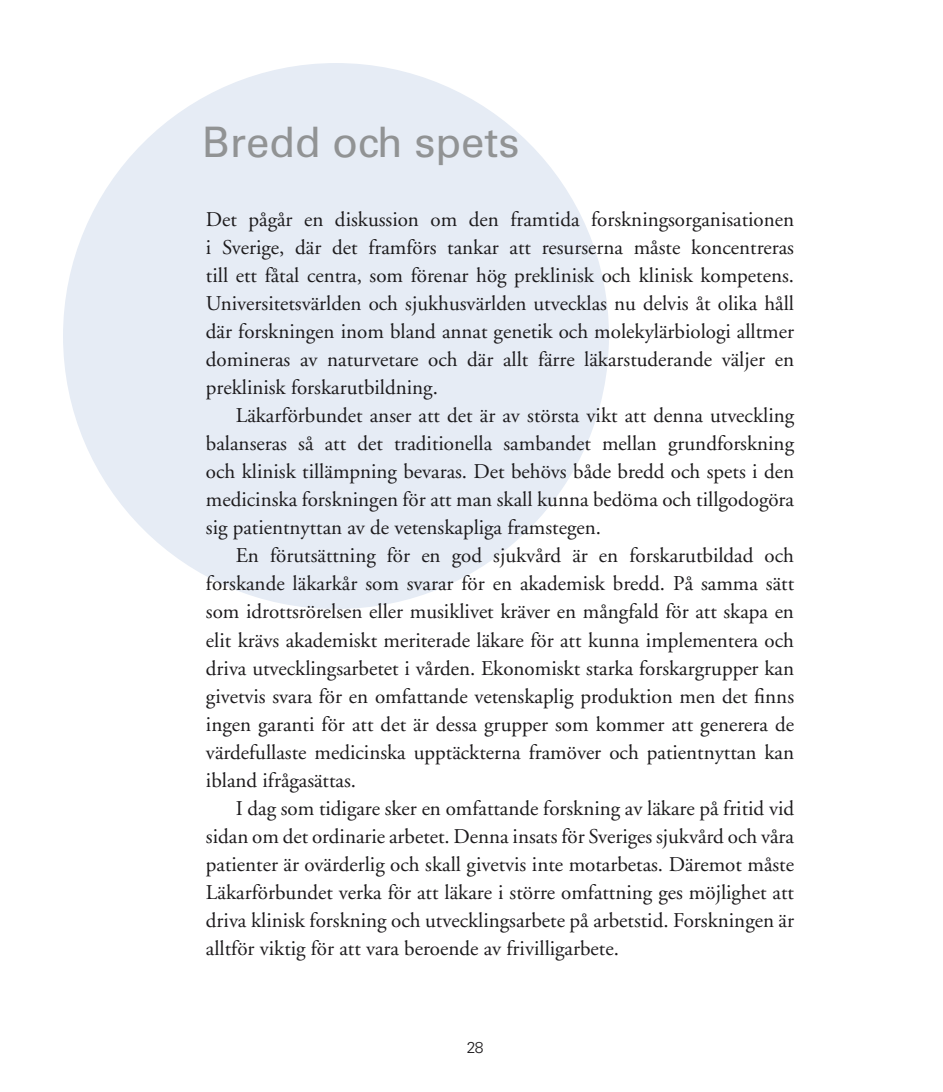
<style>
.page{position:relative;width:943px;height:1092px;background:#fff}
.page>*{position:absolute;margin:0;border:0;box-sizing:border-box;transform-origin:0 0}
.t1{font:42px "Univers LT Std";color:#919394}
.t2{font:21px/28px "Adobe Garamond";color:#1c1a1c;text-align:justify}
.t3{font:300 15.75px "Univers LT Std";color:#1c1a1c}
</style>
<div class="page">
<div style="left:63px;top:63px;width:546px;height:546px;background:#e6ecf5;border-radius:50%"></div>
<h1 class="t1" style="left:202px;top:117px;width:319px">Bredd och spets</h1>
<p class="t2" style="left:206px;top:206px;width:589px">Det pågår en diskussion om den framtida forskningsorganisationen i Sverige, där det framförs tankar att resurserna måste koncentreras till ett fåtal centra, som förenar hög preklinisk och klinisk kompetens.<br>Universitetsvärlden och sjukhusvärlden utvecklas nu delvis åt olika håll där forskningen inom bland annat genetik och molekylärbiologi alltmer domineras av naturvetare och där allt färre läkarstuderande väljer en preklinisk forskarutbildning.</p>
<p class="t2" style="left:206px;top:402px;width:589px;text-indent:30px">Läkarförbundet anser att det är av största vikt att denna utveckling balanseras så att det traditionella sambandet mellan grundforskning och klinisk tillämpning bevaras. Det behövs både bredd och spets i den medicinska forskningen för att man skall kunna bedöma och tillgodogöra sig patientnyttan av de vetenskapliga framstegen.</p>
<p class="t2" style="left:206px;top:542px;width:589px;text-indent:30px">En förutsättning för en god sjukvård är en forskarutbildad och forskande läkarkår som svarar för en akademisk bredd. På samma sätt som idrottsrörelsen eller musiklivet kräver en mångfald för att skapa en elit krävs akademiskt meriterade läkare för att kunna implementera och driva utvecklingsarbetet i vården. Ekonomiskt starka forskargrupper kan givetvis svara för en omfattande vetenskaplig produktion men det finns ingen garanti för att det är dessa grupper som kommer att generera de värdefullaste medicinska upptäckterna framöver och patientnyttan kan ibland ifrågasättas.</p>
<p class="t2" style="left:206px;top:794px;width:589px;text-indent:30px">I dag som tidigare sker en omfattande forskning av läkare på fritid vid sidan om det ordinarie arbetet. Denna insats för Sveriges sjukvård och våra patienter är ovärderlig och skall givetvis inte motarbetas. Däremot måste Läkarförbundet verka för att läkare i större omfattning ges möjlighet att driva klinisk forskning och utvecklingsarbete på arbetstid. Forskningen är alltför viktig för att vara beroende av frivilligarbete.</p>
<p class="t3" style="left:467px;top:1037px;width:18px">28</p>
</div>
